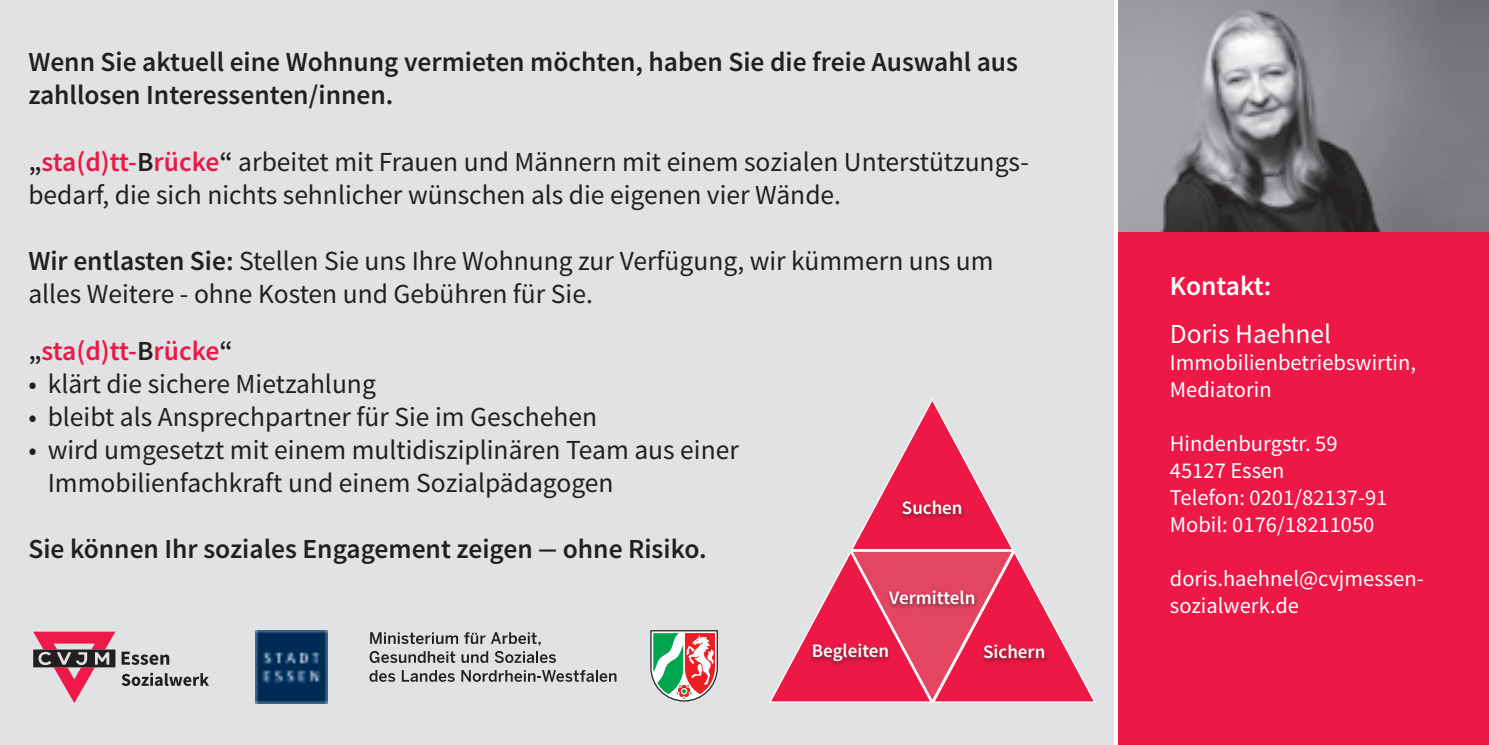
<style>
.page{position:relative;width:1489px;height:745px;background:#fff}
.page>*{position:absolute;margin:0;border:0;box-sizing:border-box;transform-origin:0 0}
.t1{font:27.5px/33px "Source Sans Pro";color:#231f20}
.t2{font:600 27.5px/33px "Source Sans Pro";color:#231f20}
.t3{font:600 27.5px "Source Sans Pro";letter-spacing:-.01em;color:#ed1845}
.t4{font:27.5px "Source Sans Pro";color:#fff}
.t5{font:600 27.5px "Source Sans Pro";letter-spacing:-.005em;color:#fff}
.t6{font:22.5px/27px "Source Sans Pro";color:#fff}
.t7{font:600 19px "Source Sans Pro";color:#fff}
.s1{font-weight:600}
.s2{font-weight:600;color:#ed1845}
.s3{color:#231f20}
</style>
<div class="page">
<div style="left:0;top:0;width:1113px;height:744px;background:#e1e2e4"></div>
<img style="left:1118px;top:0;width:370px;height:232px">
<div style="left:1118px;top:232px;width:370px;height:512px;background:#ed1845"></div>
<svg style="left:769px;top:398px;width:327px;height:305px"></svg>
<div style="left:898px;top:498px;width:67px;height:22px;background:#231f20;opacity:.6"></div>
<div style="left:884px;top:588px;width:93px;height:20px;background:#231f20;opacity:.6"></div>
<div style="left:809px;top:641px;width:82px;height:26px;background:#231f20;opacity:.6"></div>
<div style="left:979px;top:642px;width:69px;height:22px;background:#231f20;opacity:.6"></div>
<svg style="left:122px;top:651px;width:47px;height:13px"></svg>
<svg style="left:122px;top:672px;width:87px;height:13px"></svg>
<svg style="left:33px;top:631px;width:82px;height:71px"></svg>
<svg style="left:650px;top:630px;width:68px;height:71px;background:#ada390"></svg>
<svg style="left:369px;top:632px;width:187px;height:30px"></svg>
<svg style="left:369px;top:670px;width:26px;height:11px"></svg>
<svg style="left:402px;top:670px;width:53px;height:11px"></svg>
<svg style="left:461px;top:670px;width:155px;height:11px"></svg>
<img style="left:255px;top:630px;width:73px;height:72px">
<p class="t2" style="left:28px;top:45px;width:991px">Wenn Sie aktuell eine Wohnung vermieten möchten, haben Sie die freie Auswahl aus zahllosen Interessenten/innen.</p>
<p class="t1" style="left:28px;top:145px;width:1002px"><span class="s1">„</span><span class="s2">sta(d)tt-</span><span class="s1">B</span><span class="s2">rücke</span><span class="s1">“</span> arbeitet mit Frauen und Männern mit einem sozialen Unterstützungs&shy;bedarf, die sich nichts sehnlicher wünschen als die eigenen vier Wände.</p>
<p class="t1" style="left:28px;top:244px;width:966px"><span class="s1">Wir entlasten Sie:</span> Stellen Sie uns Ihre Wohnung zur Verfügung, wir kümmern uns um alles Weitere - ohne Kosten und Gebühren für Sie.</p>
<p class="t3" style="left:28px;top:333px;width:206px"><span class="s3">„</span>sta(d)tt-<span class="s3">B</span>rücke<span class="s3">“</span></p>
<p class="t1" style="left:28px;top:367px;width:349px">• klärt die sichere Mietzahlung</p>
<p class="t1" style="left:28px;top:400px;width:570px">• bleibt als Ansprechpartner für Sie im Geschehen</p>
<p class="t1" style="left:48px;top:433px;width:692px;text-indent:-19px">• wird umgesetzt mit einem multidisziplinären Team aus einer<br>Immobilienfachkraft und einem Sozialpädagogen</p>
<p class="t2" style="left:28px;top:532px;width:680px">Sie können Ihr soziales Engagement zeigen — ohne Risiko.</p>
<p class="t7" style="left:901px;top:494px;width:62px">Suchen</p>
<p class="t7" style="left:889px;top:584px;width:88px">Vermitteln</p>
<p class="t7" style="left:811px;top:638px;width:79px">Begleiten</p>
<p class="t7" style="left:983px;top:639px;width:64px">Sichern</p>
<p class="t5" style="left:1169px;top:267px;width:103px">Kontakt:</p>
<p class="t4" style="left:1169px;top:316px;width:163px">Doris Haehnel</p>
<p class="t6" style="left:1169px;top:348px;width:248px">Immobilienbetriebswirtin,<br>Mediatorin</p>
<p class="t6" style="left:1169px;top:429px;width:219px">Hindenburgstr. 59<br>45127 Essen<br>Telefon: 0201/82137-91<br>Mobil: 0176/18211050</p>
<p class="t6" style="left:1169px;top:564px;width:255px">doris.haehnel@cvjmessen&shy;sozialwerk.de</p>
</div>
